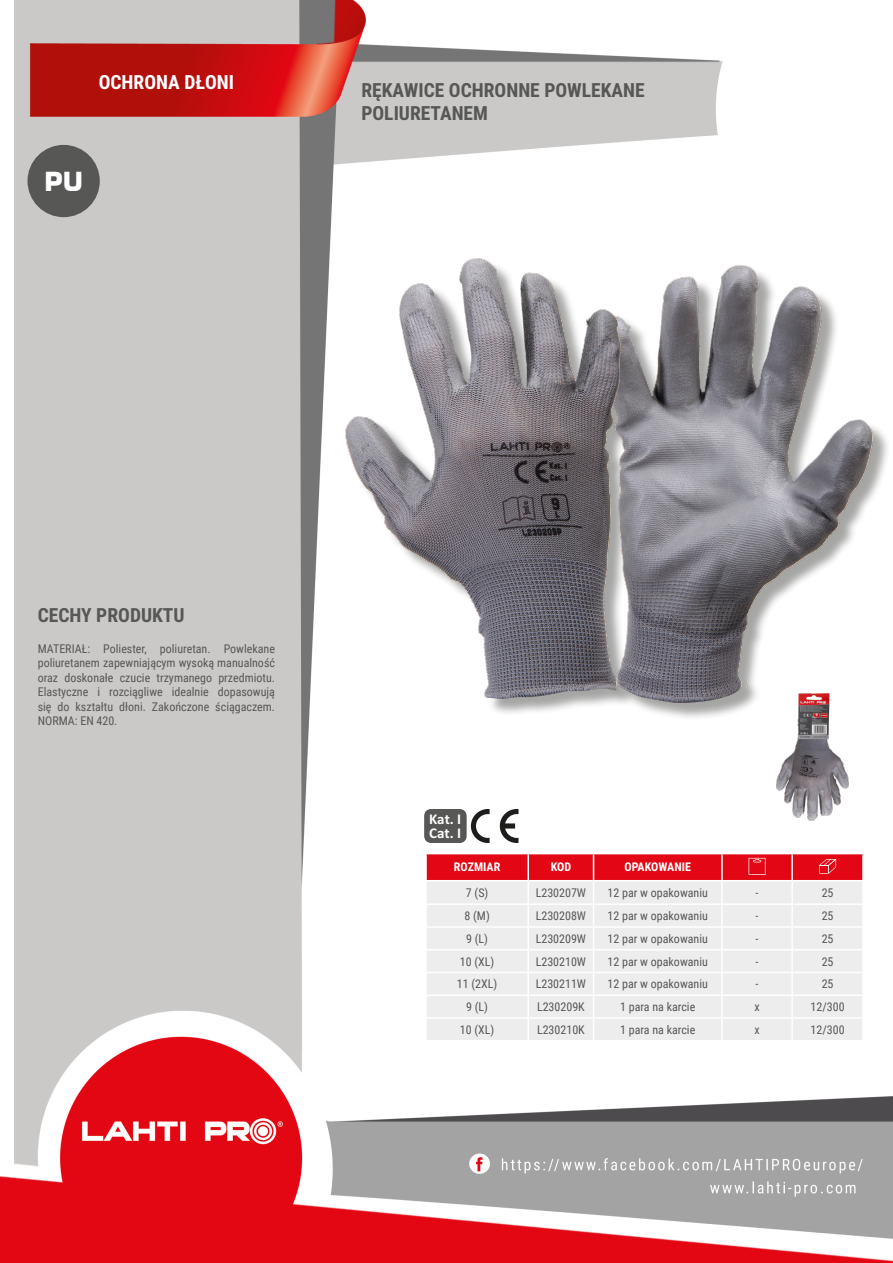
<style>
.page{position:relative;width:893px;height:1263px;background:#fff}
.page>*{position:absolute;margin:0;border:0;box-sizing:border-box;transform-origin:0 0}
.t1{font:700 26.25px "Square 721 BT";color:#fff}
.Lewo_bez_dzielenia{font:700 19.5px/23.4px "Roboto Condensed";color:#575756}
.MateriaĹ__CECHY{font:700 19.5px "Roboto Condensed";color:#575756}
.NagĹ_Ăłwek{font:700 19.5px "Roboto Condensed";color:#fff}
.t2{font:700 15px/13.8px "Calibri Profix";color:#fff}
.Opisy{font:12px/14.4px "Roboto Condensed";color:#575756;text-align:justify}
.Center{font:12px "Roboto Condensed";color:#575756}
.Indeks{font:12px "Roboto Condensed";color:#575756}
.Tabelka_nagĹ_Ăłwek{font:700 12px "Roboto Condensed";color:#fff}
.Ĺšrodek_bez_dzieleni{font:700 12px "Roboto Condensed";color:#fff}
</style>
<div class="page">
<img style="left:0;top:0;width:893px;height:1263px">
<div style="left:27px;top:145px;width:73px;height:72px;background:#575756;border-radius:50%"></div>
<div style="left:348px;top:261px;width:543px;height:460px;background:#1d1d1b;opacity:.4"></div>
<img style="left:345px;top:258px;width:528px;height:445px">
<hr style="left:425px;top:854px;width:2px;height:26px;background:#fff">
<hr style="left:425px;top:881px;width:2px;height:22px;background:#fff">
<hr style="left:425px;top:905px;width:2px;height:21px;background:#fff">
<hr style="left:425px;top:928px;width:2px;height:21px;background:#fff">
<hr style="left:425px;top:950px;width:2px;height:22px;background:#fff">
<hr style="left:425px;top:973px;width:2px;height:21px;background:#fff">
<hr style="left:425px;top:996px;width:2px;height:21px;background:#fff">
<hr style="left:425px;top:1019px;width:2px;height:21px;background:#fff">
<hr style="left:862px;top:854px;width:2px;height:26px;background:#fff">
<hr style="left:862px;top:881px;width:2px;height:22px;background:#fff">
<hr style="left:862px;top:905px;width:2px;height:21px;background:#fff">
<hr style="left:862px;top:928px;width:2px;height:21px;background:#fff">
<hr style="left:862px;top:950px;width:2px;height:22px;background:#fff">
<hr style="left:862px;top:973px;width:2px;height:21px;background:#fff">
<hr style="left:862px;top:996px;width:2px;height:21px;background:#fff">
<hr style="left:862px;top:1019px;width:2px;height:21px;background:#fff">
<hr style="left:425px;top:853px;width:103px;height:1px;background:#fff">
<hr style="left:792px;top:853px;width:72px;height:1px;background:#fff">
<hr style="left:425px;top:880px;width:103px;height:1px;background:#fff">
<hr style="left:792px;top:880px;width:72px;height:1px;background:#fff">
<hr style="left:425px;top:903px;width:103px;height:2px;background:#fff">
<hr style="left:792px;top:903px;width:72px;height:2px;background:#fff">
<hr style="left:425px;top:926px;width:103px;height:2px;background:#fff">
<hr style="left:792px;top:926px;width:72px;height:2px;background:#fff">
<hr style="left:425px;top:949px;width:103px;height:1px;background:#fff">
<hr style="left:792px;top:949px;width:72px;height:1px;background:#fff">
<hr style="left:425px;top:972px;width:103px;height:1px;background:#fff">
<hr style="left:792px;top:972px;width:72px;height:1px;background:#fff">
<hr style="left:425px;top:994px;width:103px;height:2px;background:#fff">
<hr style="left:792px;top:994px;width:72px;height:2px;background:#fff">
<hr style="left:425px;top:1017px;width:103px;height:2px;background:#fff">
<hr style="left:792px;top:1017px;width:72px;height:2px;background:#fff">
<hr style="left:425px;top:1040px;width:103px;height:1px;background:#fff">
<hr style="left:528px;top:1040px;width:65px;height:1px;background:#fff">
<hr style="left:593px;top:1040px;width:129px;height:1px;background:#fff">
<hr style="left:722px;top:1040px;width:70px;height:1px;background:#fff">
<hr style="left:792px;top:1040px;width:72px;height:1px;background:#fff">
<svg style="left:426px;top:853px;width:437px;height:187px;background:#edcfd1"></svg>
<div style="left:424px;top:809px;width:43px;height:34px;background:#575756;border-radius:7px"></div>
<svg style="left:500px;top:809px;width:18px;height:34px"></svg>
<svg style="left:471px;top:809px;width:19px;height:34px"></svg>
<img style="left:776px;top:693px;width:72px;height:128px">
<p class="NagĹ_Ăłwek" style="left:99px;top:69px;width:137px">OCHRONA DŁONI</p>
<p class="t1" style="left:44px;top:165px;width:41px">PU</p>
<p class="Lewo_bez_dzielenia" style="left:361px;top:77px;width:285px">RĘKAWICE OCHRONNE POWLEKANE<br>POLIURETANEM</p>
<p class="MateriaĹ__CECHY" style="left:38px;top:601px;width:148px">CECHY PRODUKTU</p>
<p class="Opisy" style="left:38px;top:641px;width:239px">MATERIAŁ: Poliester, poliuretan. Powlekane poliuretanem zapewniającym wysoką manualność oraz doskonałe czucie trzymanego przedmiotu.<br>Elastyczne i rozciągliwe idealnie dopasowują się do kształtu dłoni. Zakończone ściągaczem.<br>NORMA: EN 420.</p>
<p class="t2" style="left:429px;top:811px;width:34px">Kat. I<br>Cat. I</p>
<p class="Tabelka_nagĹ_Ăłwek" style="left:454px;top:859px;width:48px">ROZMIAR</p>
<p class="Tabelka_nagĹ_Ăłwek" style="left:551px;top:859px;width:22px">KOD</p>
<p class="Ĺšrodek_bez_dzieleni" style="left:625px;top:859px;width:68px">OPAKOWANIE</p>
<p class="Center" style="left:466px;top:885px;width:24px">7 (S)</p>
<p class="Indeks" style="left:536px;top:885px;width:52px">L230207W</p>
<p class="Center" style="left:608px;top:885px;width:102px">12 par w opakowaniu</p>
<p class="Center" style="left:756px;top:885px;width:4px">-</p>
<p class="Center" style="left:822px;top:885px;width:13px">25</p>
<p class="Center" style="left:464px;top:907px;width:27px">8 (M)</p>
<p class="Indeks" style="left:536px;top:907px;width:52px">L230208W</p>
<p class="Center" style="left:608px;top:907px;width:102px">12 par w opakowaniu</p>
<p class="Center" style="left:756px;top:907px;width:4px">-</p>
<p class="Center" style="left:822px;top:907px;width:13px">25</p>
<p class="Center" style="left:466px;top:930px;width:23px">9 (L)</p>
<p class="Indeks" style="left:536px;top:930px;width:52px">L230209W</p>
<p class="Center" style="left:608px;top:930px;width:102px">12 par w opakowaniu</p>
<p class="Center" style="left:756px;top:930px;width:4px">-</p>
<p class="Center" style="left:822px;top:930px;width:13px">25</p>
<p class="Center" style="left:460px;top:953px;width:36px">10 (XL)</p>
<p class="Indeks" style="left:536px;top:953px;width:52px">L230210W</p>
<p class="Center" style="left:608px;top:953px;width:102px">12 par w opakowaniu</p>
<p class="Center" style="left:756px;top:953px;width:4px">-</p>
<p class="Center" style="left:822px;top:953px;width:13px">25</p>
<p class="Center" style="left:457px;top:976px;width:42px">11 (2XL)</p>
<p class="Indeks" style="left:536px;top:976px;width:52px">L230211W</p>
<p class="Center" style="left:608px;top:976px;width:102px">12 par w opakowaniu</p>
<p class="Center" style="left:756px;top:976px;width:4px">-</p>
<p class="Center" style="left:822px;top:976px;width:13px">25</p>
<p class="Center" style="left:466px;top:998px;width:23px">9 (L)</p>
<p class="Indeks" style="left:537px;top:998px;width:49px">L230209K</p>
<p class="Center" style="left:620px;top:998px;width:77px">1 para na karcie</p>
<p class="Center" style="left:754px;top:998px;width:7px">x</p>
<p class="Center" style="left:810px;top:998px;width:36px">12/300</p>
<p class="Center" style="left:460px;top:1021px;width:36px">10 (XL)</p>
<p class="Indeks" style="left:537px;top:1021px;width:49px">L230210K</p>
<p class="Center" style="left:620px;top:1021px;width:77px">1 para na karcie</p>
<p class="Center" style="left:754px;top:1021px;width:7px">x</p>
<p class="Center" style="left:810px;top:1021px;width:36px">12/300</p>
</div>
